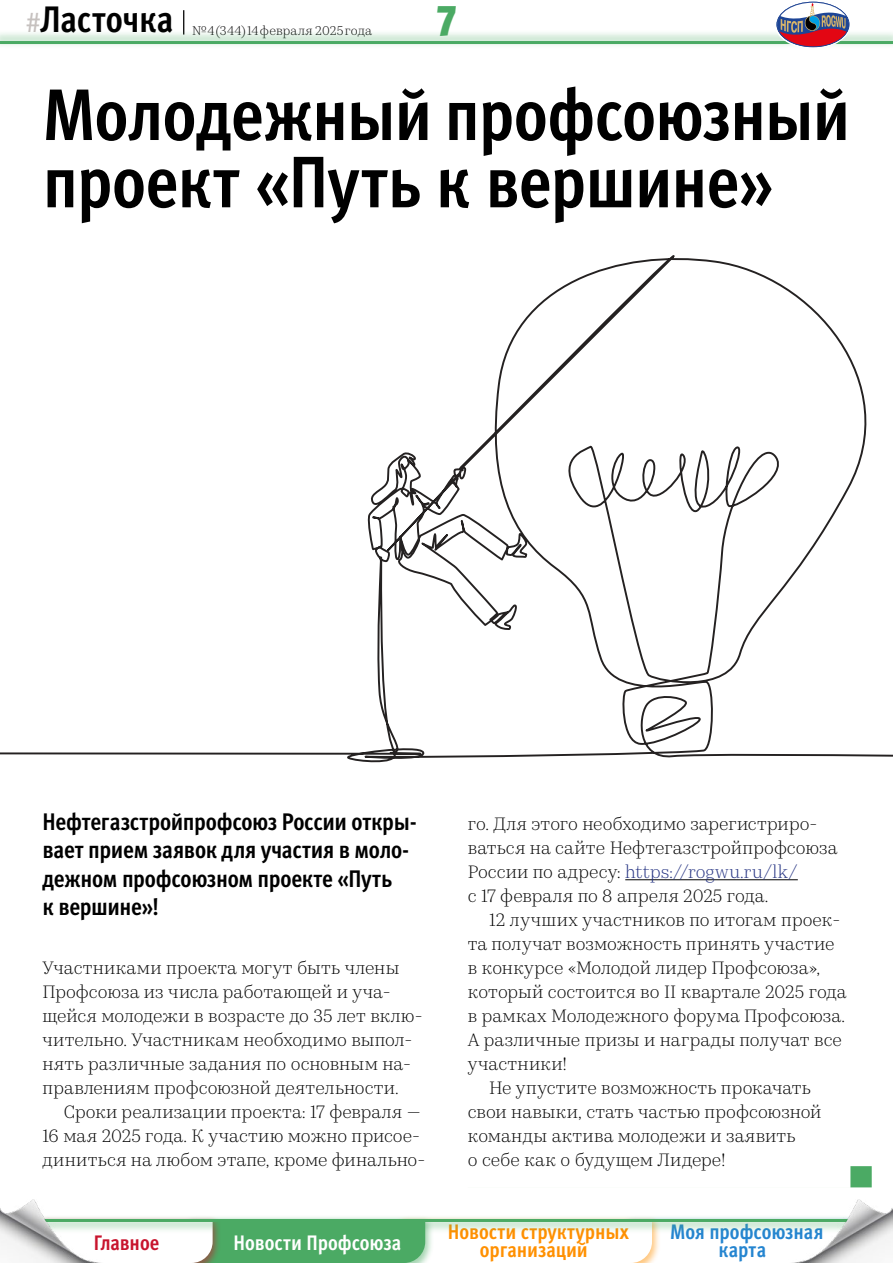
<style>
.page{position:relative;width:893px;height:1263px;background:#fff}
.page>*{position:absolute;margin:0;border:0;box-sizing:border-box;transform-origin:0 0}
.t1{font:700 condensed 72.9px/67.2px "Meta Pro";letter-spacing:-.015em;color:#000}
.t2{font:900 condensed 43.5px "Meta Pro";color:#4baa64}
.t3{font:700 condensed 36.9px "Meta Pro";letter-spacing:-.005em;color:#000}
.t4{font:700 condensed 24px/28.5px "Meta Pro";letter-spacing:-.015em;color:#000}
.t5{font:700 condensed 21px/18px "Meta Pro";color:#ff9000;text-align:center}
.t6{font:700 condensed 21px/18px "Meta Pro";letter-spacing:-.005em;color:#2585d0;text-align:center}
.t7{font:700 condensed 21px "Meta Pro";color:#fff}
.t8{font:700 condensed 21px "Meta Pro";letter-spacing:-.005em;color:#c8142d}
.t9{font:300 18px/24px "Kazimir Text";letter-spacing:.005em;color:#000}
.t10{font:300 12.75px "Kazimir Text";letter-spacing:.015em;color:#000}
.s1{font-weight:400;font-stretch:normal;font-size:27px;color:#c6c1bf}
.s2{color:#243282}
</style>
<div class="page">
<svg style="left:0;top:255px;width:893px;height:508px"></svg>
<hr style="left:625px;top:879px;width:173px;height:1px;background:#000">
<div style="left:468px;top:1166px;width:404px;height:21px;background:#4baa64"></div>
<div style="left:467px;top:1165px;width:383px;height:23px;background:#fff"></div>
<svg style="left:183px;top:10px;width:1px;height:19px"></svg>
<svg style="left:193px;top:1234px;width:466px;height:29px"></svg>
<div style="left:0;top:1214px;width:893px;height:20px;background:#4baa64;opacity:.3"></div>
<hr style="left:0;top:1219px;width:893px;height:3px;background:#4baa64">
<div style="left:0;top:29px;width:893px;height:20px;background:#4baa64;opacity:.3"></div>
<hr style="left:0;top:41px;width:893px;height:3px;background:#4baa64">
<svg style="left:775px;top:2px;width:75px;height:46px"></svg>
<div style="left:775px;top:0;width:75px;height:48px;border:1px solid #fff;border-radius:50%"></div>
<img style="left:0;top:1199px;width:104px;height:64px">
<img style="left:789px;top:1199px;width:104px;height:64px">
<h3 class="t3" style="left:26px;top:-9px;width:149px"><span class="s1">#</span>Ласточка</h3>
<p class="t10" style="left:192px;top:21px;width:181px">№4 (344) 14 февраля 2025 года</p>
<h2 class="t2" style="left:437px;top:-14px;width:21px">7</h2>
<h1 class="t1" style="left:43px;top:77px;width:809px">Молодежный профсоюзный проект «Путь к вершине»</h1>
<h3 class="t4" style="left:43px;top:806px;width:376px">Нефтегазстройпроф союз России откры&shy;вает прием заявок для участия в моло&shy;дежном проф союзном проекте «Путь<br>к вершине»!</h3>
<p class="t9" style="left:43px;top:955px;width:382px">Участниками проекта могут быть члены Проф союза из числа работающей и уча&shy;щейся молодежи в возрасте до 35 лет вклю&shy;чительно. Участникам необходимо выпол&shy;нять различные задания по основным на&shy;правлениям проф союзной деятельности.</p>
<p class="t9" style="left:43px;top:1099px;width:384px;text-indent:21px">Сроки реализации проекта: 17 февраля —<br>16 мая 2025 года. К участию можно присое&shy;диниться на любом этапе, кроме финально-</p>
<p class="t8" style="left:94px;top:1226px;width:67px">Главное</p>
<p class="t7" style="left:234px;top:1226px;width:169px">Новости Профсоюза</p>
<p class="t9" style="left:468px;top:810px;width:371px">го. Для этого необходимо зарегистриро&shy;ваться на сайте Нефтегазстройпроф союза России по адресу: <span class="s2">https://rogwu.ru/lk/<br></span>с 17 февраля по 8 апреля 2025 года.</p>
<p class="t9" style="left:489px;top:907px;width:353px">12 лучших участников по итогам проек-</p>
<p class="t9" style="left:468px;top:931px;width:368px">та получат возможность принять участие</p>
<p class="t9" style="left:468px;top:955px;width:354px">в конкурсе «Молодой лидер Проф союза»,</p>
<p class="t9" style="left:468px;top:979px;width:380px">который состоится во II квартале 2025 года</p>
<p class="t9" style="left:468px;top:1003px;width:379px">в рамках Молодежного форума Проф союза.</p>
<p class="t9" style="left:468px;top:1027px;width:376px">А различные призы и награды получат все</p>
<p class="t9" style="left:468px;top:1051px;width:101px">участники!</p>
<p class="t9" style="left:489px;top:1075px;width:323px">Не упустите возможность прокачать</p>
<p class="t9" style="left:468px;top:1099px;width:355px">свои навыки, стать частью проф союзной</p>
<p class="t9" style="left:468px;top:1123px;width:329px">команды актива молодежи и заявить</p>
<p class="t9" style="left:468px;top:1147px;width:259px">о себе как о будущем Лидере!</p>
<p class="t5" style="left:448px;top:1222px;width:182px">Новости структурных организаций</p>
<p class="t6" style="left:670px;top:1222px;width:155px">Моя профсоюзная карта</p>
</div>
